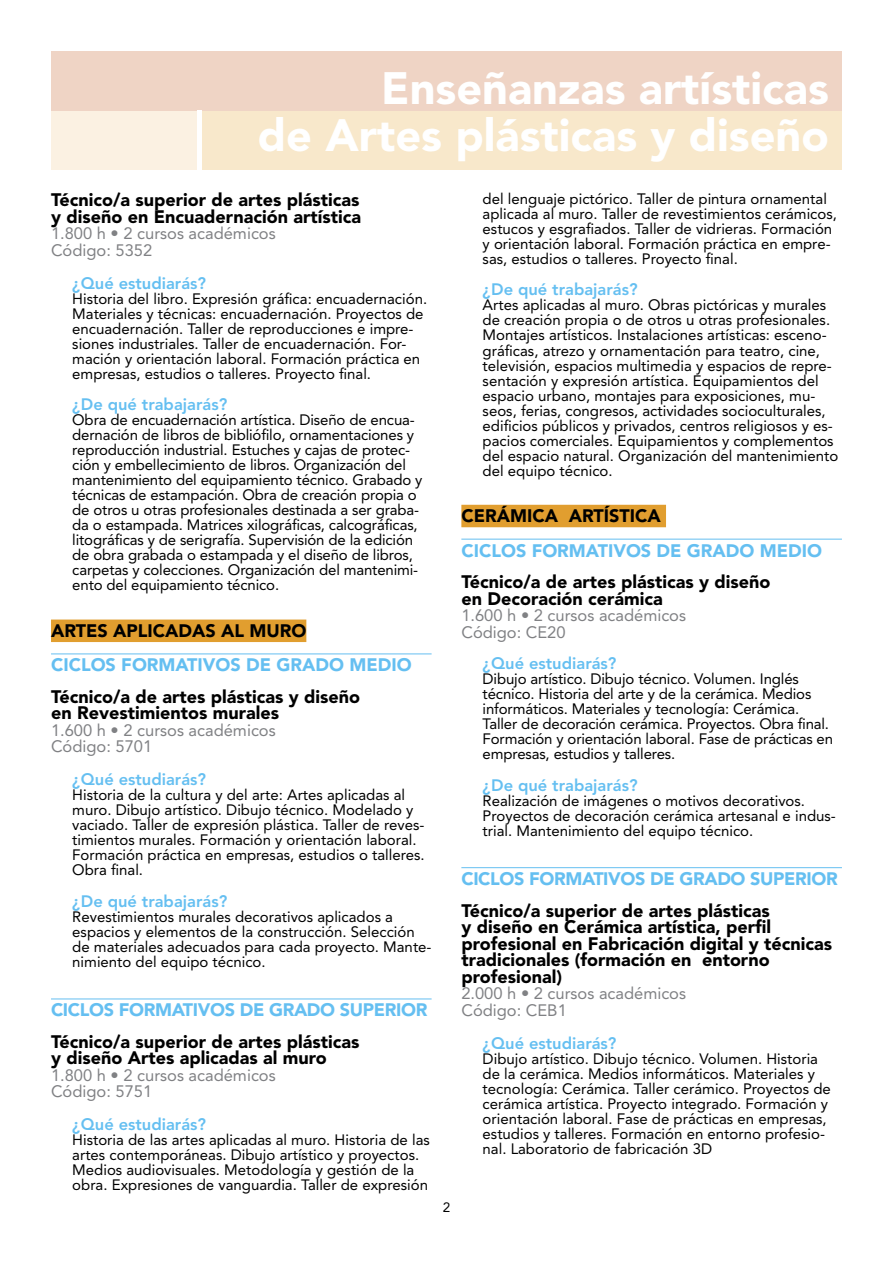
<style>
.page{position:relative;width:893px;height:1263px;background:#fff}
.page>*{position:absolute;margin:0;border:0;box-sizing:border-box;transform-origin:0 0}
.t1{font:900 45px/46.5px "Avenir LT Std";color:#fff;text-align:right}
.curs{font:900 18px/16.5px "Avenir LT Std";color:#000}
.cicles{font:900 18px "Avenir LT Std";letter-spacing:-.02em;color:#65bff1}
.cicles-2{font:900 18px "Avenir LT Std";color:#65bff1}
.tipus{font:900 18px "Avenir LT Std";color:#000}
.Codi{font:16.5px "Avenir LT Std";color:#808184}
.pregunta{font:800 16.5px "Avenir LT Std";color:#65bff1}
.text{font:15px/15px "Avenir LT Std";color:#000}
.text-2{font:13.5px "Avenir LT Std";color:#000}
</style>
<div class="page">
<div style="left:51px;top:111px;width:791px;height:59px;background:#f8e8cb"></div>
<div style="left:51px;top:111px;width:149px;height:59px;background:#fbf1e2"></div>
<div style="left:51px;top:51px;width:791px;height:60px;background:#efd4c5"></div>
<hr style="left:198px;top:111px;width:4px;height:59px;background:#fff">
<div style="left:51px;top:619px;width:255px;height:23px;background:#e19e2f"></div>
<hr style="left:51px;top:653px;width:381px;height:1px;background:#65bff1">
<hr style="left:51px;top:998px;width:381px;height:1px;background:#65bff1">
<div style="left:461px;top:505px;width:205px;height:22px;background:#e19e2f"></div>
<hr style="left:461px;top:539px;width:381px;height:1px;background:#65bff1">
<hr style="left:461px;top:867px;width:381px;height:1px;background:#65bff1">
<p class="t1" style="left:258px;top:65px;width:572px">Enseñanzas artísticas<br>de Artes plásticas y diseño</p>
<p class="curs" style="left:51px;top:192px;width:311px">Técnico/a superior de artes plásticas y diseño en Encuadernación artística</p>
<p class="Codi" style="left:51px;top:224px;width:226px">1.800 h • 2 cursos académicos</p>
<p class="Codi" style="left:51px;top:240px;width:103px">Código: 5352</p>
<p class="pregunta" style="left:72px;top:273px;width:135px">¿Qué estudiarás?</p>
<p class="text" style="left:72px;top:291px;width:356px">Historia del libro. Expresión gráfica: encuadernación.<br>Materiales y técnicas: encuadernación. Proyectos de encuadernación. Taller de reproducciones e impre&shy;siones industriales. Taller de encuadernación. For&shy;mación y orientación laboral. Formación práctica en empresas, estudios o talleres. Proyecto final.</p>
<p class="pregunta" style="left:72px;top:395px;width:156px">¿De qué trabajarás?</p>
<p class="text" style="left:72px;top:413px;width:352px">Obra de encuadernación artística. Diseño de encua&shy;dernación de libros de bibliófilo, ornamentaciones y reproducción industrial. Estuches y cajas de protec&shy;ción y embellecimiento de libros. Organización del mantenimiento del equipamiento técnico. Grabado y técnicas de estampación. Obra de creación propia o de otros u otras profesionales destinada a ser graba&shy;da o estampada. Matrices xilográficas, calcográficas, litográficas y de serigrafía. Supervisión de la edición de obra grabada o estampada y el diseño de libros, carpetas y colecciones. Organización del mantenimi&shy;ento del equipamiento técnico.</p>
<p class="tipus" style="left:51px;top:620px;width:257px">ARTES APLICADAS AL MURO</p>
<p class="cicles-2" style="left:51px;top:654px;width:362px">CICLOS FORMATIVOS DE GRADO MEDIO</p>
<p class="curs" style="left:51px;top:688px;width:311px">Técnico/a de artes plásticas y diseño en Revestimientos murales</p>
<p class="Codi" style="left:51px;top:720px;width:226px">1.600 h • 2 cursos académicos</p>
<p class="Codi" style="left:51px;top:737px;width:103px">Código: 5701</p>
<p class="pregunta" style="left:72px;top:770px;width:135px">¿Qué estudiarás?</p>
<p class="text" style="left:72px;top:788px;width:354px">Historia de la cultura y del arte: Artes aplicadas al muro. Dibujo artístico. Dibujo técnico. Modelado y vaciado. Taller de expresión plástica. Taller de reves&shy;timientos murales. Formación y orientación laboral.<br>Formación práctica en empresas, estudios o talleres.<br>Obra final.</p>
<p class="pregunta" style="left:72px;top:891px;width:156px">¿De qué trabajarás?</p>
<p class="text" style="left:72px;top:909px;width:361px">Revestimientos murales decorativos aplicados a espacios y elementos de la construcción. Selección de materiales adecuados para cada proyecto. Mante&shy;nimiento del equipo técnico.</p>
<p class="cicles" style="left:51px;top:999px;width:378px">CICLOS FORMATIVOS DE GRADO SUPERIOR</p>
<p class="curs" style="left:51px;top:1033px;width:310px">Técnico/a superior de artes plásticas y diseño Artes aplicadas al muro</p>
<p class="Codi" style="left:51px;top:1065px;width:226px">1.800 h • 2 cursos académicos</p>
<p class="Codi" style="left:51px;top:1082px;width:103px">Código: 5751</p>
<p class="pregunta" style="left:72px;top:1115px;width:135px">¿Qué estudiarás?</p>
<p class="text" style="left:72px;top:1133px;width:359px">Historia de las artes aplicadas al muro. Historia de las artes contemporáneas. Dibujo artístico y proyectos.<br>Medios audiovisuales. Metodología y gestión de la obra. Expresiones de vanguardia. Taller de expresión</p>
<p class="text" style="left:483px;top:191px;width:356px">del lenguaje pictórico. Taller de pintura ornamental aplicada al muro. Taller de revestimientos cerámicos, estucos y esgrafiados. Taller de vidrieras. Formación y orientación laboral. Formación práctica en empre&shy;sas, estudios o talleres. Proyecto final.</p>
<p class="pregunta" style="left:483px;top:280px;width:156px">¿De qué trabajarás?</p>
<p class="text" style="left:483px;top:298px;width:357px">Artes aplicadas al muro. Obras pictóricas y murales de creación propia o de otros u otras profesionales.<br>Montajes artísticos. Instalaciones artísticas: esceno&shy;gráficas, atrezo y ornamentación para teatro, cine, televisión, espacios multimedia y espacios de repre&shy;sentación y expresión artística. Equipamientos del espacio urbano, montajes para exposiciones, mu&shy;seos, ferias, congresos, actividades socioculturales, edificios públicos y privados, centros religiosos y es&shy;pacios comerciales. Equipamientos y complementos del espacio natural. Organización del mantenimiento del equipo técnico.</p>
<p class="tipus" style="left:461px;top:505px;width:201px">CERÁMICA ARTÍSTICA</p>
<p class="cicles-2" style="left:461px;top:539px;width:362px">CICLOS FORMATIVOS DE GRADO MEDIO</p>
<p class="curs" style="left:461px;top:573px;width:311px">Técnico/a de artes plásticas y diseño en Decoración cerámica</p>
<p class="Codi" style="left:461px;top:606px;width:226px">1.600 h • 2 cursos académicos</p>
<p class="Codi" style="left:461px;top:622px;width:106px">Código: CE20</p>
<p class="pregunta" style="left:483px;top:653px;width:135px">¿Qué estudiarás?</p>
<p class="text" style="left:483px;top:671px;width:352px">Dibujo artístico. Dibujo técnico. Volumen. Inglés técnico. Historia del arte y de la cerámica. Medios informáticos. Materiales y tecnología: Cerámica.<br>Taller de decoración cerámica. Proyectos. Obra final.<br>Formación y orientación laboral. Fase de prácticas en empresas, estudios y talleres.</p>
<p class="pregunta" style="left:483px;top:775px;width:156px">¿De qué trabajarás?</p>
<p class="text" style="left:483px;top:793px;width:355px">Realización de imágenes o motivos decorativos.<br>Proyectos de decoración cerámica artesanal e indus&shy;trial. Mantenimiento del equipo técnico.</p>
<p class="cicles" style="left:461px;top:868px;width:378px">CICLOS FORMATIVOS DE GRADO SUPERIOR</p>
<p class="curs" style="left:461px;top:902px;width:372px">Técnico/a superior de artes plásticas<br>y diseño en Cerámica artística, perfil profesional en Fabricación digital y técnicas tradicionales (formación en entorno profesional)</p>
<p class="Codi" style="left:461px;top:984px;width:226px">2.000 h • 2 cursos académicos</p>
<p class="Codi" style="left:461px;top:1000px;width:107px">Código: CEB1</p>
<p class="pregunta" style="left:483px;top:1033px;width:135px">¿Qué estudiarás?</p>
<p class="text" style="left:483px;top:1051px;width:350px">Dibujo artístico. Dibujo técnico. Volumen. Historia de la cerámica. Medios informáticos. Materiales y tecnología: Cerámica. Taller cerámico. Proyectos de cerámica artística. Proyecto integrado. Formación y orientación laboral. Fase de prácticas en empresas, estudios y talleres. Formación en entorno profesio&shy;nal. Laboratorio de fabricación 3D</p>
<p class="text-2" style="left:443px;top:1199px;width:9px">2</p>
</div>
